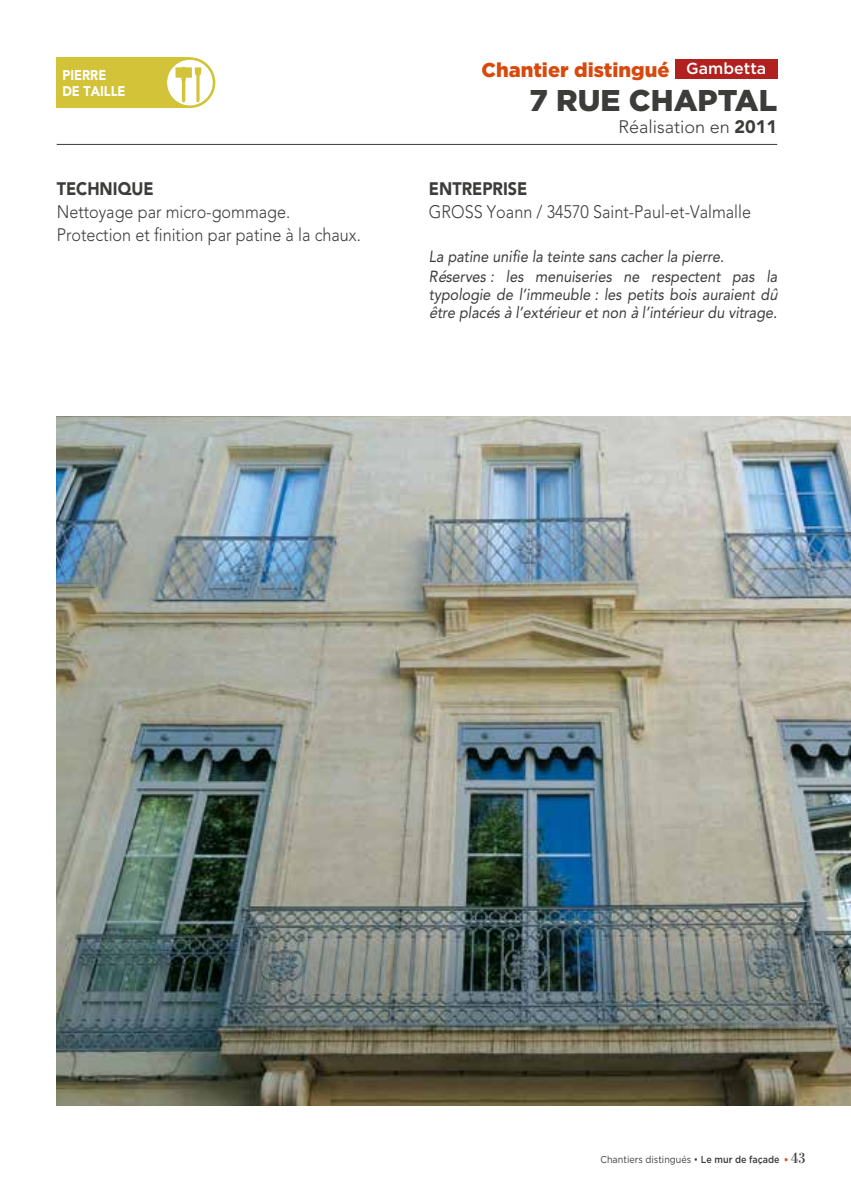
<style>
.page{position:relative;width:851px;height:1191px;background:#fff}
.page>*{position:absolute;margin:0;border:0;box-sizing:border-box;transform-origin:0 0}
.t1{font:900 30px "Gotham";color:#3c3c3b}
.t2{font:900 20px "Gotham";color:#d7490c}
.t3{font:300 18px/22.8px "Avenir";color:#3c3c3b;scale:.9 1}
.t4{font:18px "Avenir Black 3";color:#3c3c3b;scale:.9 1}
.t5{font:300 18px "Avenir";color:#3c3c3b}
.t6{font:16px/20.8px "Avenir Regular 2";color:#3c3c3b;scale:.9 1}
.t7{font:14px/16px "Avenir Black 3";color:#fff;scale:.9 1}
.t8{font:10px "Gotham";color:#3c3c3b;scale:.9 1}
.s1{font-weight:500;font-size:16px;color:#fff}
.s2{font-family:"Avenir Black 3";font-weight:400}
.s3{font-weight:500}
.s4{font-family:"Bodoni";color:#dc5d22}
.s5{font-family:"Bodoni";font-size:16px}
</style>
<div class="page">
<img style="left:57px;top:417px;width:793px;height:689px">
<hr style="left:57px;top:144px;width:720px;height:1px;background:#3c3c3b">
<div style="left:675px;top:59px;width:102px;height:20px;background:#b02120"></div>
<div style="left:57px;top:57px;width:133px;height:51px;background:#d2c339"></div>
<svg style="left:166px;top:59px;width:48px;height:48px"></svg>
<svg style="left:175px;top:67px;width:26px;height:35px"></svg>
<div style="left:164px;top:57px;width:51px;height:51px;border:3px solid #d2c339;border-radius:50%"></div>
<p class="t7" style="left:62px;top:67px;width:71px">PIERRE<br>DE TAILLE</p>
<p class="t4" style="left:57px;top:178px;width:109px">TECHNIQUE</p>
<p class="t3" style="left:57px;top:200px;width:339px">Nettoyage par micro-gommage.<br>Protection et finition par patine à la chaux.</p>
<p class="t2" style="left:481px;top:56px;width:286px">Chantier distingué <span class="s1">Gambetta</span></p>
<h1 class="t1" style="left:529px;top:79px;width:249px">7 RUE CHAPTAL</h1>
<p class="t5" style="left:618px;top:116px;width:160px">Réalisation en <span class="s2">2011</span></p>
<p class="t4" style="left:429px;top:178px;width:111px">ENTREPRISE</p>
<p class="t3" style="left:429px;top:200px;width:359px">GROSS Yoann / 34570 Saint-Paul-et-Valmalle</p>
<p class="t6" style="left:429px;top:245px;width:388px">La patine unifie la teinte sans cacher la pierre.<br>Réserves : les menuiseries ne respectent pas la</p>
<p class="t6" style="left:429px;top:285px;width:388px;line-height:18px">typologie de l’immeuble : les petits bois auraient dû être placés à l’extérieur et non à l’intérieur du vitrage.</p>
<p class="t8" style="left:600px;top:1153px;width:229px">Chantiers distingués • <span class="s3">Le mur de façade</span> <span class="s4">•</span> <span class="s5">43</span></p>
</div>
